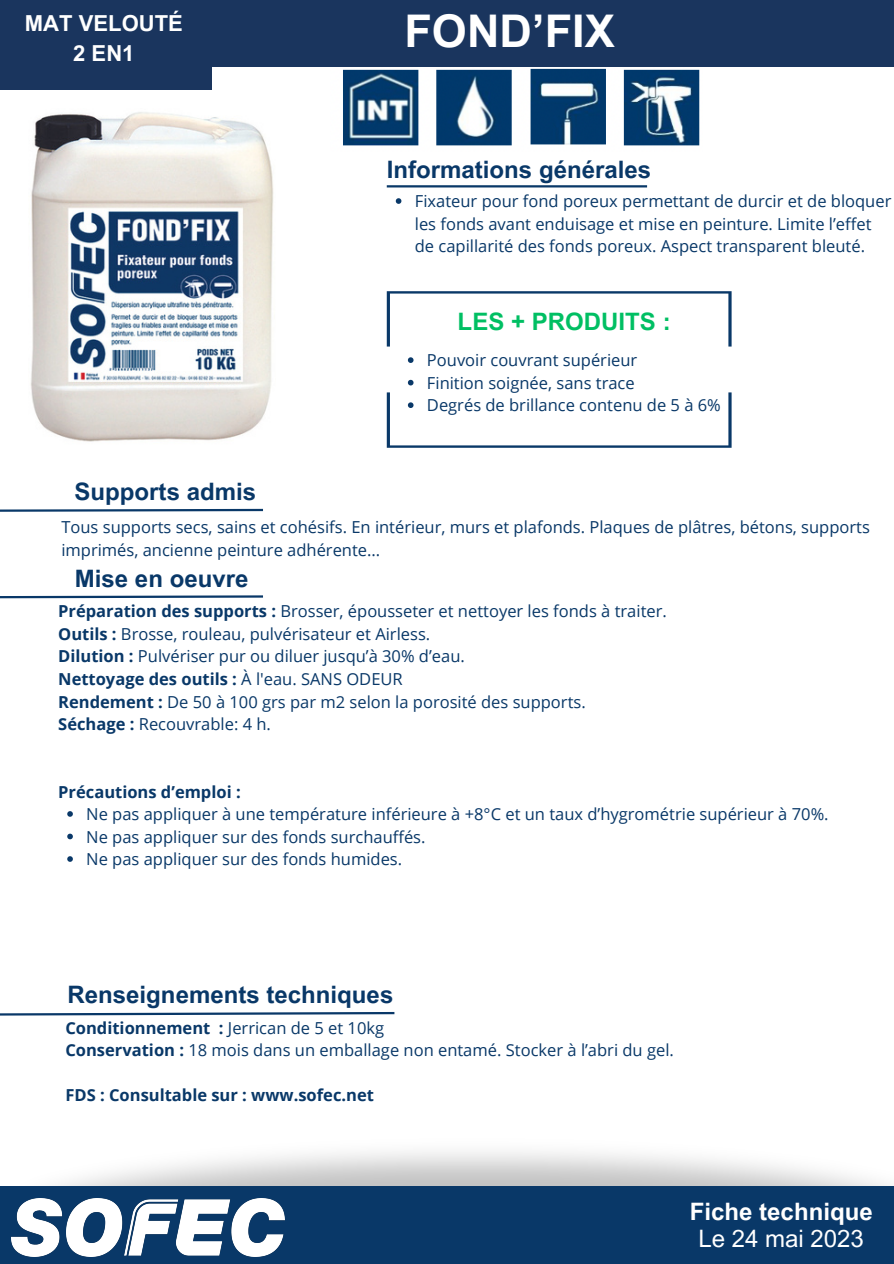
<style>
.page{position:relative;width:894px;height:1264px;background:#fff}
.page>*{position:absolute;margin:0;border:0;box-sizing:border-box;transform-origin:0 0}
.t1{font:700 45px "Arial MT Pro";color:#fff}
.t2{font:700 24px "Arial MT Pro";color:#093868}
.t3{font:700 24px "Arial MT Pro";color:#fff}
.t4{font:700 24px "Arial MT Pro";color:#00bf63}
.t5{font:24px "Arial MT Pro";color:#fff}
.t6{font:700 22.05px "Arial MT Pro";color:#fff}
.t7{font:16.5px/22.5px "Open Sans";color:#093868}
.t8{font:700 16.5px "Open Sans";color:#093868}
.s1{font-weight:700}
.s2{font-weight:400}
</style>
<div class="page">
<div style="left:0;top:0;width:211px;height:89px;background:#1a355e"></div>
<div style="left:202px;top:0;width:691px;height:66px;background:#1a355e"></div>
<svg style="left:386px;top:291px;width:345px;height:55px"></svg>
<hr style="left:386px;top:185px;width:261px;height:2px;background:#093868">
<svg style="left:0;top:508px;width:263px;height:4px"></svg>
<svg style="left:0;top:595px;width:263px;height:4px"></svg>
<svg style="left:0;top:1012px;width:395px;height:4px"></svg>
<div style="left:0;top:1186px;width:893px;height:77px;background:#093868"></div>
<img style="left:12px;top:1198px;width:272px;height:57px">
<img style="left:343px;top:68px;width:357px;height:78px">
<img style="left:30px;top:112px;width:244px;height:330px">
<svg style="left:67px;top:811px;width:6px;height:5px"></svg>
<svg style="left:67px;top:833px;width:6px;height:6px"></svg>
<svg style="left:67px;top:856px;width:6px;height:5px"></svg>
<svg style="left:395px;top:198px;width:6px;height:6px"></svg>
<svg style="left:408px;top:357px;width:5px;height:6px"></svg>
<svg style="left:408px;top:380px;width:5px;height:5px"></svg>
<svg style="left:386px;top:392px;width:345px;height:56px"></svg>
<p class="t6" style="left:25px;top:15px;width:159px">MAT VELOUTÉ</p>
<p class="t6" style="left:73px;top:45px;width:63px">2 EN1</p>
<p class="t2" style="left:74px;top:482px;width:183px">Supports admis</p>
<p class="t1" style="left:404px;top:14px;width:212px">FOND’FIX</p>
<p class="t2" style="left:386px;top:160px;width:266px">Informations générales</p>
<p class="t7" style="left:415px;top:189px;width:478px">Fixateur pour fond poreux permettant de durcir et de bloquer les fonds avant enduisage et mise en peinture. Limite l’effet de capillarité des fonds poreux. Aspect transparent bleuté.</p>
<p class="t4" style="left:457px;top:312px;width:214px">LES + PRODUITS :</p>
<p class="t7" style="left:427px;top:348px;width:212px">Pouvoir couvrant supérieur</p>
<p class="t7" style="left:427px;top:371px;width:209px">Finition soignée, sans trace</p>
<p class="t7" style="left:427px;top:394px;width:295px">Degrés de brillance contenu de 5 à 6%</p>
<p class="t7" style="left:61px;top:515px;width:809px">Tous supports secs, sains et cohésifs. En intérieur, murs et plafonds. Plaques de plâtres, bétons, supports imprimés, ancienne peinture adhérente...</p>
<p class="t2" style="left:75px;top:569px;width:175px">Mise en oeuvre</p>
<p class="t7" style="left:58px;top:599px;width:610px"><span class="s1">Préparation des supports :</span> Brosser, épousseter et nettoyer les fonds à traiter.</p>
<p class="t7" style="left:58px;top:622px;width:373px"><span class="s1">Outils :</span> Brosse, rouleau, pulvérisateur et Airless.</p>
<p class="t7" style="left:58px;top:644px;width:408px"><span class="s1">Dilution :</span> Pulvériser pur ou diluer jusqu’à 30% d’eau.</p>
<p class="t8" style="left:58px;top:667px;width:346px">Nettoyage des outils : <span class="s2">À l'eau. SANS ODEUR</span></p>
<p class="t7" style="left:58px;top:690px;width:529px"><span class="s1">Rendement :</span> De 50 à 100 grs par m2 selon la porosité des supports.</p>
<p class="t7" style="left:58px;top:712px;width:214px"><span class="s1">Séchage :</span> Recouvrable: 4 h.</p>
<p class="t8" style="left:58px;top:780px;width:184px">Précautions d’emploi :</p>
<p class="t7" style="left:86px;top:802px;width:743px">Ne pas appliquer à une température inférieure à +8°C et un taux d’hygrométrie supérieur à 70%.</p>
<p class="t7" style="left:86px;top:825px;width:340px">Ne pas appliquer sur des fonds surchauffés.</p>
<p class="t7" style="left:86px;top:847px;width:317px">Ne pas appliquer sur des fonds humides.</p>
<p class="t2" style="left:67px;top:985px;width:327px">Renseignements techniques</p>
<p class="t7" style="left:65px;top:1016px;width:320px"><span class="s1">Conditionnement :</span> Jerrican de 5 et 10kg</p>
<p class="t7" style="left:65px;top:1038px;width:610px"><span class="s1">Conservation :</span> 18 mois dans un emballage non entamé. Stocker à l’abri du gel.</p>
<p class="t8" style="left:65px;top:1083px;width:310px">FDS : Consultable sur : www.sofec.net</p>
<p class="t3" style="left:689px;top:1202px;width:184px">Fiche technique</p>
<p class="t5" style="left:698px;top:1229px;width:167px">Le 24 mai 2023</p>
</div>
